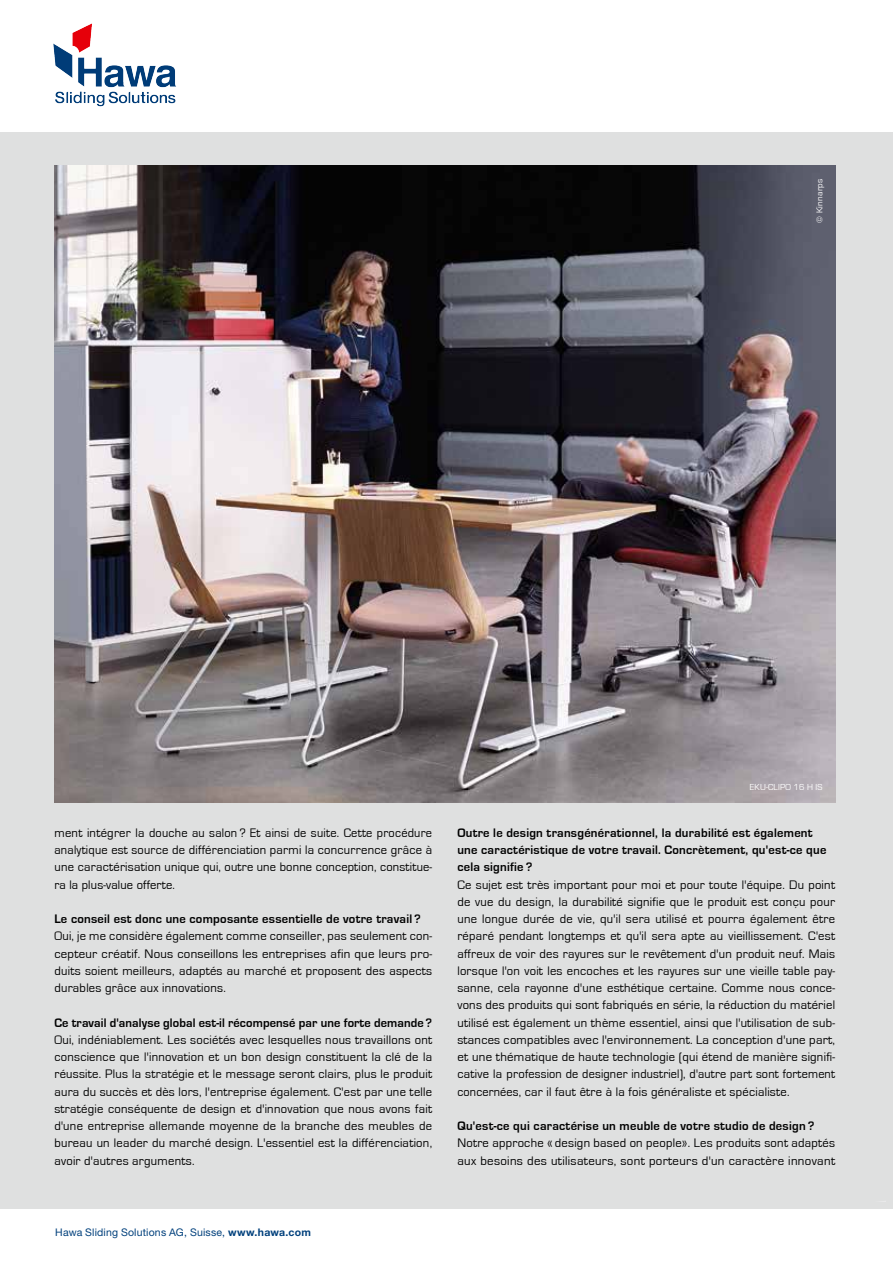
<style>
.page{position:relative;width:893px;height:1263px;background:#fff}
.page>*{position:absolute;margin:0;border:0;box-sizing:border-box;transform-origin:0 0}
.t1{font:12.75px/17.2px "Eurostile";letter-spacing:.02em;color:#000}
.t2{font:10.5px "Helvetica Neue LT Std";letter-spacing:.015em;color:#01407c}
.t3{font:9px "Eurostile";letter-spacing:.02em;color:#fff}
.t4{font:8.85px "Eurostile";letter-spacing:.02em;color:#fff}
.s1{font-weight:700}
</style>
<div class="page">
<div style="left:0;top:133px;width:893px;height:1076px;background:#dfe0e0"></div>
<img style="left:53px;top:23px;width:123px;height:84px">
<img style="left:54px;top:166px;width:781px;height:636px">
<p class="t4" style="left:815px;top:223px;width:46px;rotate:-90deg">© Kinnarps</p>
<p class="t1" style="left:54px;top:824px;width:379px;text-align:justify">ment intégrer la douche au salon ? Et ainsi de suite. Cette procédure analytique est source de différenciation parmi la concurrence grâce à une caractérisation unique qui, outre une bonne conception, constitue&shy;ra la plus-value offerte.</p>
<p class="t1" style="left:54px;top:910px;width:379px"><span class="s1">Le conseil est donc une composante essentielle de votre travail ?<br></span>Oui, je me considère également comme conseiller, pas seulement con&shy;cepteur créatif. Nous conseillons les entreprises afin que leurs pro&shy;duits soient meilleurs, adaptés au marché et proposent des aspects durables grâce aux innovations.</p>
<p class="t1" style="left:54px;top:1014px;width:379px;text-align:justify"><span class="s1">Ce travail d'analyse global est-il récompensé par une forte demande ?<br></span>Oui, indéniablement. Les sociétés avec lesquelles nous travaillons ont conscience que l'innovation et un bon design constituent la clé de la réussite. Plus la stratégie et le message seront clairs, plus le produit aura du succès et dès lors, l'entreprise également. C'est par une telle stratégie conséquente de design et d'innovation que nous avons fait d'une entreprise allemande moyenne de la branche des meubles de bureau un leader du marché design. L'essentiel est la différenciation, avoir d'autres arguments.</p>
<p class="t2" style="left:55px;top:1226px;width:257px">Hawa Sliding Solutions AG, Suisse, <span class="s1">www.hawa.com</span></p>
<p class="t3" style="left:750px;top:782px;width:74px">EKU-CLIPO 16 H IS</p>
<p class="t1" style="left:457px;top:824px;width:379px"><span class="s1">Outre le design transgénérationnel, la durabilité est également une caractéristique de votre travail. Concrètement, qu'est-ce que cela signifie ?<br></span>Ce sujet est très important pour moi et pour toute l'équipe. Du point de vue du design, la durabilité signifie que le produit est conçu pour une longue durée de vie, qu'il sera utilisé et pourra également être réparé pendant longtemps et qu'il sera apte au vieillissement. C'est affreux de voir des rayures sur le revêtement d'un produit neuf. Mais lorsque l'on voit les encoches et les rayures sur une vieille table pay&shy;sanne, cela rayonne d'une esthétique certaine. Comme nous conce&shy;vons des produits qui sont fabriqués en série, la réduction du matériel utilisé est également un thème essentiel, ainsi que l'utilisation de sub&shy;stances compatibles avec l'environnement. La conception d'une part, et une thématique de haute technologie (qui étend de manière signifi&shy;cative la profession de designer industriel), d'autre part sont fortement concernées, car il faut être à la fois généraliste et spécialiste.</p>
<p class="t1" style="left:457px;top:1117px;width:379px"><span class="s1">Qu'est-ce qui caractérise un meuble de votre studio de design ?<br></span>Notre approche « design based on people». Les produits sont adaptés aux besoins des utilisateurs, sont porteurs d'un caractère innovant</p>
</div>
